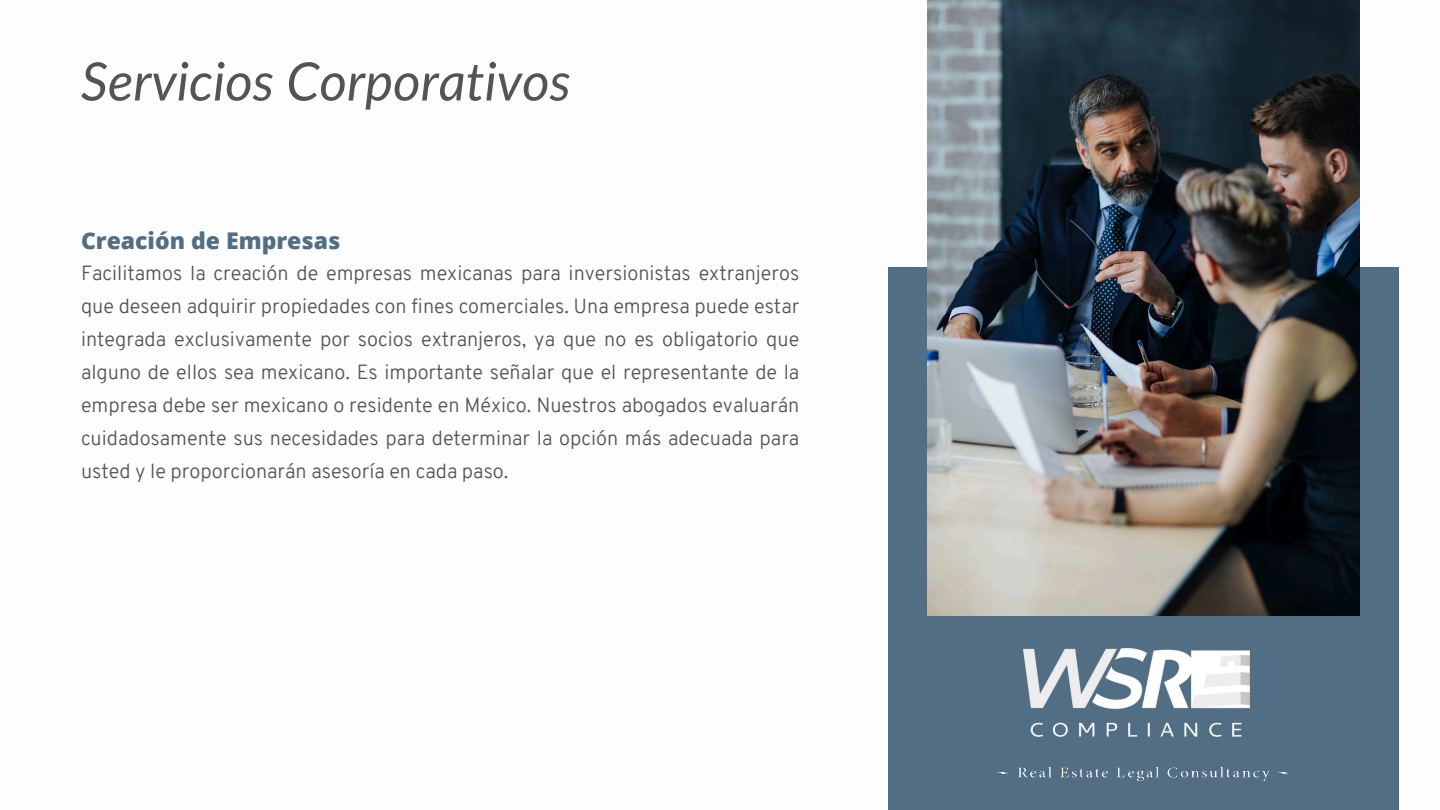
<style>
.page{position:relative;width:1440px;height:810px;background:#fff}
.page>*{position:absolute;margin:0;border:0;box-sizing:border-box;transform-origin:0 0}
.t1{font:italic 53px "Lato";color:#545454}
.t2{font:800 23px "Open Sans";color:#516e85}
.t3{font:300 20px/33px "Overpass";color:#545454;text-align:justify}
</style>
<div class="page">
<div style="left:888px;top:267px;width:510px;height:543px;background:#516e85"></div>
<img style="left:927px;top:0;width:432px;height:615px">
<img style="left:1023px;top:648px;width:226px;height:89px">
<img style="left:996px;top:766px;width:294px;height:16px">
<p class="t1" style="left:81px;top:48px;width:491px">Servicios Corporativos</p>
<h1 class="t2" style="left:81px;top:224px;width:261px">Creación de Empresas</h1>
<p class="t3" style="left:81px;top:259px;width:720px">Facilitamos la creación de empresas mexicanas para inversionistas extranjeros que deseen adquirir propiedades con fines comerciales. Una empresa puede estar integrada exclusivamente por socios extranjeros, ya que no es obligatorio que alguno de ellos sea mexicano. Es importante señalar que el representante de la empresa debe ser mexicano o residente en México. Nuestros abogados evaluarán cuidadosamente sus necesidades para determinar la opción más adecuada para usted y le proporcionarán asesoría en cada paso.</p>
</div>
